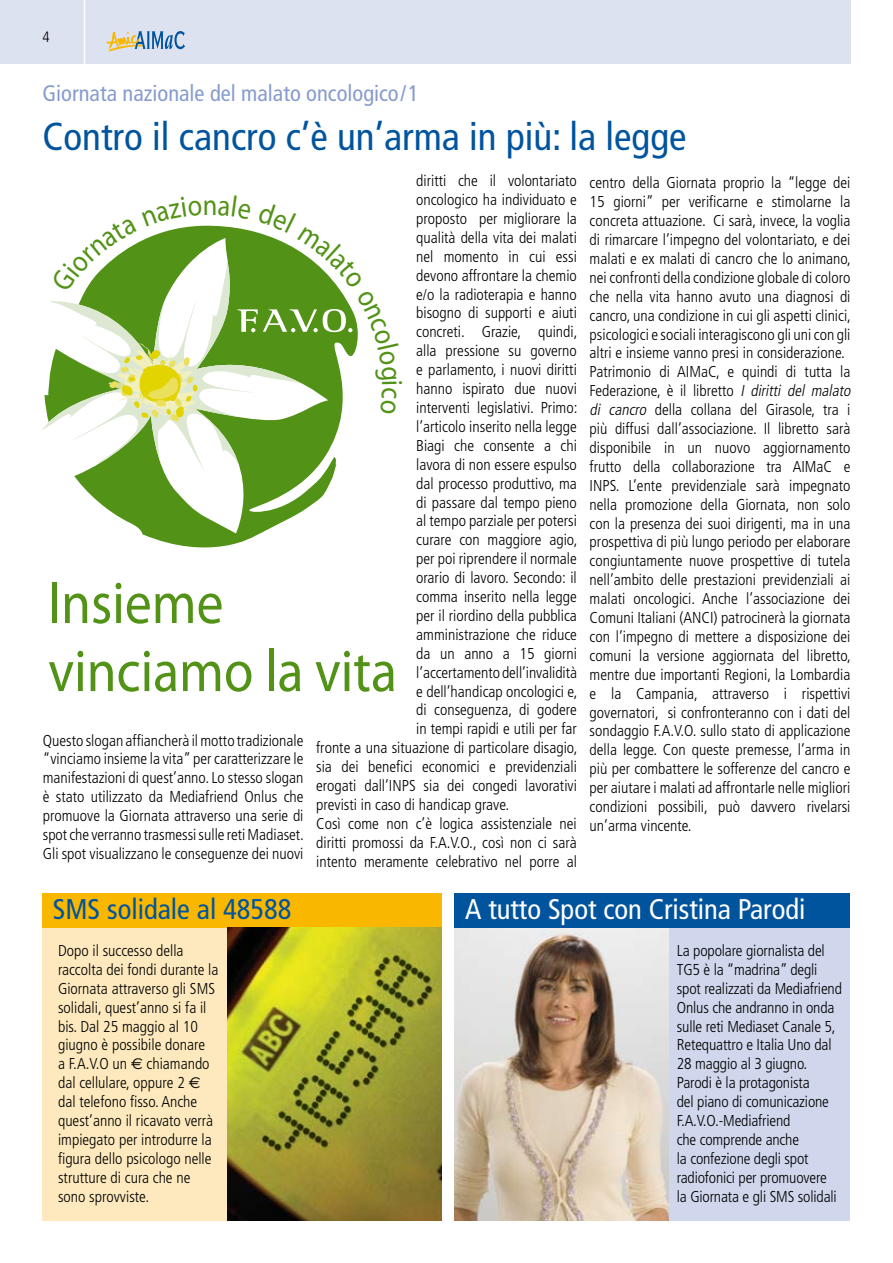
<style>
.page{position:relative;width:893px;height:1263px;background:#fff}
.page>*{position:absolute;margin:0;border:0;box-sizing:border-box;transform-origin:0 0}
.t1{font:59.7px/68.1px "Myriad Pro";color:#529216;scale:.9 1}
.t2{font:condensed 39px "Frutiger";color:#00549e}
.t3{font:29.55px "Myriad Pro";color:#529216;scale:.89 1}
.t4{font:condensed 28.5px "Frutiger";color:#fff}
.t5{font:condensed 28.5px "Frutiger";color:#00549e}
.t6{font:condensed 22.5px "Frutiger";color:#879ccc}
.t7{font:300 condensed 15.75px/18.9px "Frutiger";color:#000}
.s1{font-style:italic}
.s2{font-family:"Euro Sans";font-weight:400;font-stretch:normal}
</style>
<div class="page">
<div style="left:0;top:0;width:850px;height:64px;background:#dde2f1"></div>
<hr style="left:84px;top:0;width:1px;height:64px;background:#fff">
<svg style="left:106px;top:31px;width:79px;height:21px"></svg>
<div style="left:42px;top:893px;width:400px;height:327px;background:#fde9bd"></div>
<div style="left:454px;top:893px;width:396px;height:327px;background:#d0d7ec"></div>
<div style="left:42px;top:893px;width:400px;height:34px;background:#f9b700"></div>
<img style="left:228px;top:927px;width:214px;height:293px">
<img style="left:454px;top:927px;width:214px;height:293px">
<div style="left:454px;top:893px;width:396px;height:34px;background:#00549e"></div>
<svg style="left:142px;top:533px;width:119px;height:15px;fill:#529216"></svg>
<svg style="left:110px;top:511px;width:193px;height:22px;fill:#529216"></svg>
<svg style="left:42px;top:225px;width:316px;height:286px"></svg>
<h3 class="t6" style="left:43px;top:81px;width:378px">Giornata nazionale del malato oncologico/1</h3>
<h2 class="t2" style="left:43px;top:114px;width:645px">Contro il cancro c’è un’arma in più: la legge</h2>
<p class="t7" style="left:416px;top:171px;width:162px">diritti che il volontariato</p>
<p class="t7" style="left:416px;top:190px;width:162px">oncologico ha individuato e</p>
<p class="t7" style="left:416px;top:209px;width:162px">proposto per migliorare la</p>
<p class="t7" style="left:416px;top:228px;width:162px">qualità della vita dei malati</p>
<p class="t7" style="left:416px;top:247px;width:162px">nel momento in cui essi</p>
<p class="t7" style="left:416px;top:266px;width:162px">devono affrontare la chemio</p>
<p class="t7" style="left:416px;top:285px;width:162px">e/o la radioterapia e hanno</p>
<p class="t7" style="left:416px;top:304px;width:162px">bisogno di supporti e aiuti</p>
<p class="t7" style="left:416px;top:323px;width:163px">concreti. Grazie, quindi,</p>
<p class="t7" style="left:416px;top:342px;width:162px">alla pressione su governo</p>
<p class="t7" style="left:416px;top:360px;width:162px">e parlamento, i nuovi diritti</p>
<p class="t7" style="left:416px;top:379px;width:162px">hanno ispirato due nuovi</p>
<p class="t7" style="left:416px;top:398px;width:163px">interventi legislativi. Primo:</p>
<p class="t7" style="left:416px;top:417px;width:162px">l’articolo inserito nella legge</p>
<p class="t7" style="left:416px;top:436px;width:162px">Biagi che consente a chi</p>
<p class="t7" style="left:416px;top:455px;width:162px">lavora di non essere espulso</p>
<p class="t7" style="left:416px;top:474px;width:162px">dal processo produttivo, ma</p>
<p class="t7" style="left:416px;top:493px;width:162px">di passare dal tempo pieno</p>
<p class="t7" style="left:416px;top:512px;width:162px">al tempo parziale per potersi</p>
<p class="t7" style="left:416px;top:531px;width:163px">curare con maggiore agio,</p>
<p class="t7" style="left:416px;top:549px;width:162px">per poi riprendere il normale</p>
<p class="t7" style="left:416px;top:568px;width:162px">orario di lavoro. Secondo: il</p>
<p class="t7" style="left:416px;top:587px;width:162px">comma inserito nella legge</p>
<p class="t7" style="left:416px;top:606px;width:162px">per il riordino della pubblica</p>
<p class="t7" style="left:416px;top:625px;width:162px">amministrazione che riduce</p>
<p class="t7" style="left:416px;top:644px;width:162px">da un anno a 15 giorni</p>
<p class="t7" style="left:416px;top:663px;width:162px">l’accertamento dell’invalidità</p>
<p class="t7" style="left:416px;top:682px;width:163px">e dell’handicap oncologici e,</p>
<p class="t7" style="left:416px;top:701px;width:162px">di conseguenza, di godere</p>
<p class="t7" style="left:416px;top:720px;width:162px">in tempi rapidi e utili per far</p>
<p class="t7" style="left:316px;top:738px;width:263px">fronte a una situazione di particolare disagio,</p>
<p class="t7" style="left:316px;top:757px;width:262px">sia dei benefici economici e previdenziali</p>
<p class="t7" style="left:316px;top:776px;width:262px">erogati dall’INPS sia dei congedi lavorativi</p>
<p class="t7" style="left:316px;top:795px;width:195px">previsti in caso di handicap grave.</p>
<p class="t7" style="left:316px;top:814px;width:262px">Così come non c’è logica assistenziale nei</p>
<p class="t7" style="left:316px;top:833px;width:262px">diritti promossi da F.A.V.O., così non ci sarà</p>
<p class="t7" style="left:316px;top:852px;width:262px">intento meramente celebrativo nel porre al</p>
<h3 class="t3" style="left:203px;top:187px;width:18px">n</h3>
<h1 class="t1" style="left:48px;top:568px;width:389px">Insieme vinciamo la vita</h1>
<p class="t7" style="left:43px;top:731px;width:263px;text-align:justify">Questo slogan affiancherà il motto tradizionale “vinciamo insieme la vita” per caratterizzare le manifestazioni di quest’anno. Lo stesso slogan è stato utilizzato da Mediafriend Onlus che promuove la Giornata attraverso una serie di spot che verranno trasmessi sulle reti Madiaset.<br>Gli spot visualizzano le conseguenze dei nuovi</p>
<p class="t7" style="left:590px;top:174px;width:266px">centro della Giornata proprio la “legge dei 15 giorni” per verificarne e stimolarne la concreta attuazione. Ci sarà, invece, la voglia di rimarcare l’impegno del volontariato, e dei malati e ex malati di cancro che lo animano, nei confronti della condizione globale di coloro che nella vita hanno avuto una diagnosi di cancro, una condizione in cui gli aspetti clinici, psicologici e sociali interagiscono gli uni con gli altri e insieme vanno presi in considerazione.<br>Patrimonio di AIMaC, e quindi di tutta la Federazione, è il libretto <span class="s1">I diritti del malato di cancro</span> della collana del Girasole, tra i più diffusi dall’associazione. Il libretto sarà disponibile in un nuovo aggiornamento frutto della collaborazione tra AIMaC e INPS. L’ente previdenziale sarà impegnato nella promozione della Giornata, non solo con la presenza dei suoi dirigenti, ma in una prospettiva di più lungo periodo per elaborare congiuntamente nuove prospettive di tutela nell’ambito delle prestazioni previdenziali ai malati oncologici. Anche l’associazione dei Comuni Italiani (ANCI) patrocinerà la giornata con l’impegno di mettere a disposizione dei comuni la versione aggiornata del libretto, mentre due importanti Regioni, la Lombardia e la Campania, attraverso i rispettivi governatori, si confronteranno con i dati del sondaggio F.A.V.O. sullo stato di applicazione della legge. Con queste premesse, l’arma in più per combattere le sofferenze del cancro e per aiutare i malati ad affrontarle nelle migliori condizioni possibili, può davvero rivelarsi un’arma vincente.</p>
<h3 class="t5" style="left:53px;top:893px;width:240px">SMS solidale al 48588</h3>
<p class="t7" style="left:58px;top:941px;width:162px">Dopo il successo della raccolta dei fondi durante la<br>Giornata attraverso gli SMS solidali, quest’anno si fa il bis. Dal 25 maggio al 10 giugno è possibile donare<br>a F.A.V.O un <span class="s2">€</span> chiamando dal cellulare, oppure 2 <span class="s2">€ </span>dal telefono fisso. Anche quest’anno il ricavato verrà impiegato per introdurre la figura dello psicologo nelle strutture di cura che ne sono sprovviste.</p>
<p class="t7" style="left:677px;top:941px;width:167px">La popolare giornalista del<br>TG5 è la “madrina” degli spot realizzati da Mediafriend<br>Onlus che andranno in onda sulle reti Mediaset Canale 5,<br>Retequattro e Italia Uno dal<br>28 maggio al 3 giugno.<br>Parodi è la protagonista<br>del piano di comunicazione<br>F.A.V.O.-Mediafriend<br>che comprende anche<br>la confezione degli spot radiofonici per promuovere<br>la Giornata e gli SMS solidali</p>
<h3 class="t4" style="left:465px;top:893px;width:342px">A tutto Spot con Cristina Parodi</h3>
</div>
